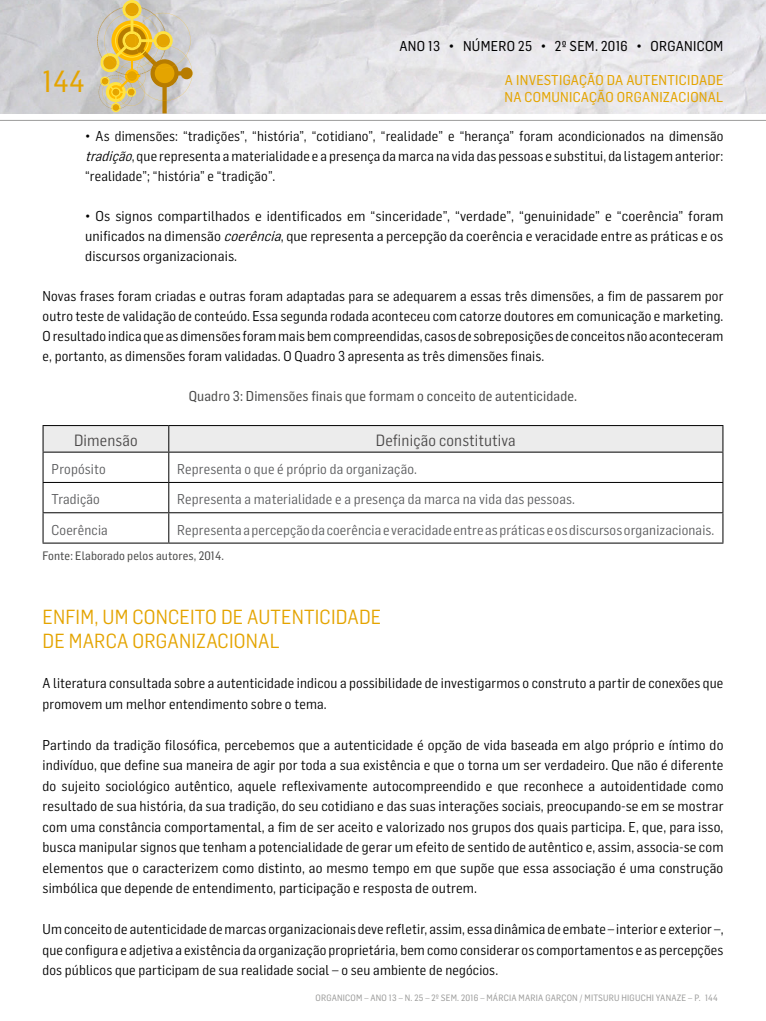
<style>
.page{position:relative;width:766px;height:1021px;background:#fff}
.page>*{position:absolute;margin:0;border:0;box-sizing:border-box;transform-origin:0 0}
.t1{font:30px "Flama Semicondensed Basic";color:#e4a400}
.t2{font:20px/24px "Flama Semicondensed";letter-spacing:.01em;color:#e4a400}
.t3{font:16px "Flama Semicondensed";letter-spacing:.01em;color:#4b4949}
.t4{font:14px/20.5px "Flama Semicondensed";letter-spacing:.01em;color:#000;text-align:justify}
.t5{font:14px "Flama Semicondensed";letter-spacing:.01em;color:#5a5b5d}
.t6{font:14px "Flama Semicondensed Basic";letter-spacing:.01em;color:#4a4a49}
.t7{font:14px/16.8px "Flama Semicondensed Basic";letter-spacing:.02em;color:#e4a400}
.t8{font:14px "Flama Semicondensed Basic";letter-spacing:.02em;color:#000}
.t9{font:12px "Flama Semicondensed Basic";letter-spacing:.01em;color:#4a4a49}
.t10{font:9px "Flama Semicondensed Basic";letter-spacing:.02em;color:#9d9d9c}
.s1{font-style:italic}
</style>
<div class="page">
<img style="left:0;top:0;width:765px;height:113px">
<hr style="left:0;top:120px;width:765px;height:1px;background:#9d9d9c">
<svg style="left:97px;top:0;width:95px;height:113px;background:#d3c088"></svg>
<svg style="left:43px;top:425px;width:680px;height:26px;background:#e2e2e2"></svg>
<hr style="left:43px;top:451px;width:126px;height:1px;background:#000">
<hr style="left:43px;top:452px;width:1px;height:30px;background:#000">
<hr style="left:169px;top:451px;width:554px;height:1px;background:#000">
<hr style="left:168px;top:452px;width:1px;height:30px;background:#000">
<hr style="left:722px;top:452px;width:1px;height:30px;background:#000">
<hr style="left:43px;top:482px;width:126px;height:1px;background:#000">
<hr style="left:169px;top:482px;width:554px;height:1px;background:#000">
<hr style="left:43px;top:512px;width:126px;height:1px;background:#000">
<svg style="left:43px;top:483px;width:1px;height:59px"></svg>
<hr style="left:169px;top:512px;width:554px;height:1px;background:#000">
<svg style="left:168px;top:483px;width:1px;height:59px"></svg>
<svg style="left:722px;top:483px;width:1px;height:59px"></svg>
<hr style="left:43px;top:542px;width:126px;height:1px;background:#000">
<hr style="left:169px;top:542px;width:554px;height:1px;background:#000">
<h1 class="t1" style="left:43px;top:62px;width:44px">144</h1>
<p class="t8" style="left:399px;top:37px;width:325px">ANO 13 • NÚMERO 25 • 2º SEM. 2016 • ORGANICOM</p>
<p class="t7" style="left:504px;top:71px;width:220px">A INVESTIGAÇÃO DA AUTENTICIDADE<br>NA COMUNICAÇÃO ORGANIZACIONAL</p>
<p class="t4" style="left:85px;top:125px;width:639px;line-height:20px">• As dimensões: “tradições”, “história”, “cotidiano”, “realidade” e “herança” foram acondicionados na dimensão <span class="s1">tradição</span>, que representa a materialidade e a presença da marca na vida das pessoas e substitui, da listagem anterior: “realidade”; “história” e “tradição”.</p>
<p class="t4" style="left:85px;top:205px;width:639px;line-height:20px">• Os signos compartilhados e identificados em “sinceridade”, “verdade”, “genuinidade” e “coerência” foram unificados na dimensão <span class="s1">coerência</span>, que representa a percepção da coerência e veracidade entre as práticas e os discursos organizacionais.</p>
<p class="t4" style="left:43px;top:285px;width:682px;line-height:20px">Novas frases foram criadas e outras foram adaptadas para se adequarem a essas três dimensões, a fim de passarem por outro teste de validação de conteúdo. Essa segunda rodada aconteceu com catorze doutores em comunicação e marketing.<br>O resultado indica que as dimensões foram mais bem compreendidas, casos de sobreposições de conceitos não aconteceram e, portanto, as dimensões foram validadas. O Quadro 3 apresenta as três dimensões finais.</p>
<p class="t6" style="left:189px;top:387px;width:390px">Quadro 3: Dimensões finais que formam o conceito de autenticidade.</p>
<p class="t3" style="left:74px;top:430px;width:65px">Dimensão</p>
<p class="t3" style="left:376px;top:430px;width:141px">Definição constitutiva</p>
<p class="t5" style="left:52px;top:460px;width:56px">Propósito</p>
<p class="t5" style="left:177px;top:460px;width:241px">Representa o que é próprio da organização.</p>
<p class="t5" style="left:52px;top:490px;width:50px">Tradição</p>
<p class="t5" style="left:177px;top:490px;width:399px">Representa a materialidade e a presença da marca na vida das pessoas.</p>
<p class="t5" style="left:52px;top:520px;width:58px">Coerência</p>
<p class="t5" style="left:177px;top:520px;width:538px">Representa a percepção da coerência e veracidade entre as práticas e os discursos organizacionais.</p>
<p class="t9" style="left:43px;top:547px;width:183px">Fonte: Elaborado pelos autores, 2014.</p>
<h2 class="t2" style="left:43px;top:603px;width:340px">ENFIM, UM CONCEITO DE AUTENTICIDADE<br>DE MARCA ORGANIZACIONAL</h2>
<p class="t4" style="left:43px;top:672px;width:682px">A literatura consultada sobre a autenticidade indicou a possibilidade de investigarmos o construto a partir de conexões que promovem um melhor entendimento sobre o tema.</p>
<p class="t4" style="left:43px;top:734px;width:682px">Partindo da tradição filosófica, percebemos que a autenticidade é opção de vida baseada em algo próprio e íntimo do indivíduo, que define sua maneira de agir por toda a sua existência e que o torna um ser verdadeiro. Que não é diferente do sujeito sociológico autêntico, aquele reflexivamente autocompreendido e que reconhece a autoidentidade como resultado de sua história, da sua tradição, do seu cotidiano e das suas interações sociais, preocupando-se em se mostrar com uma constância comportamental, a fim de ser aceito e valorizado nos grupos dos quais participa. E, que, para isso, busca manipular signos que tenham a potencialidade de gerar um efeito de sentido de autêntico e, assim, associa-se com elementos que o caracterizem como distinto, ao mesmo tempo em que supõe que essa associação é uma construção simbólica que depende de entendimento, participação e resposta de outrem.</p>
<p class="t4" style="left:43px;top:918px;width:682px">Um conceito de autenticidade de marcas organizacionais deve refletir, assim, essa dinâmica de embate – interior e exterior –, que configura e adjetiva a existência da organização proprietária, bem como considerar os comportamentos e as percepções dos públicos que participam de sua realidade social – o seu ambiente de negócios.</p>
<p class="t10" style="left:315px;top:992px;width:403px">ORGANICOM – ANO 13 – N. 25 – 2º SEM. 2016 – MÁRCIA MARIA GARÇON / MITSURU HIGUCHI YANAZE – P. 144</p>
</div>
